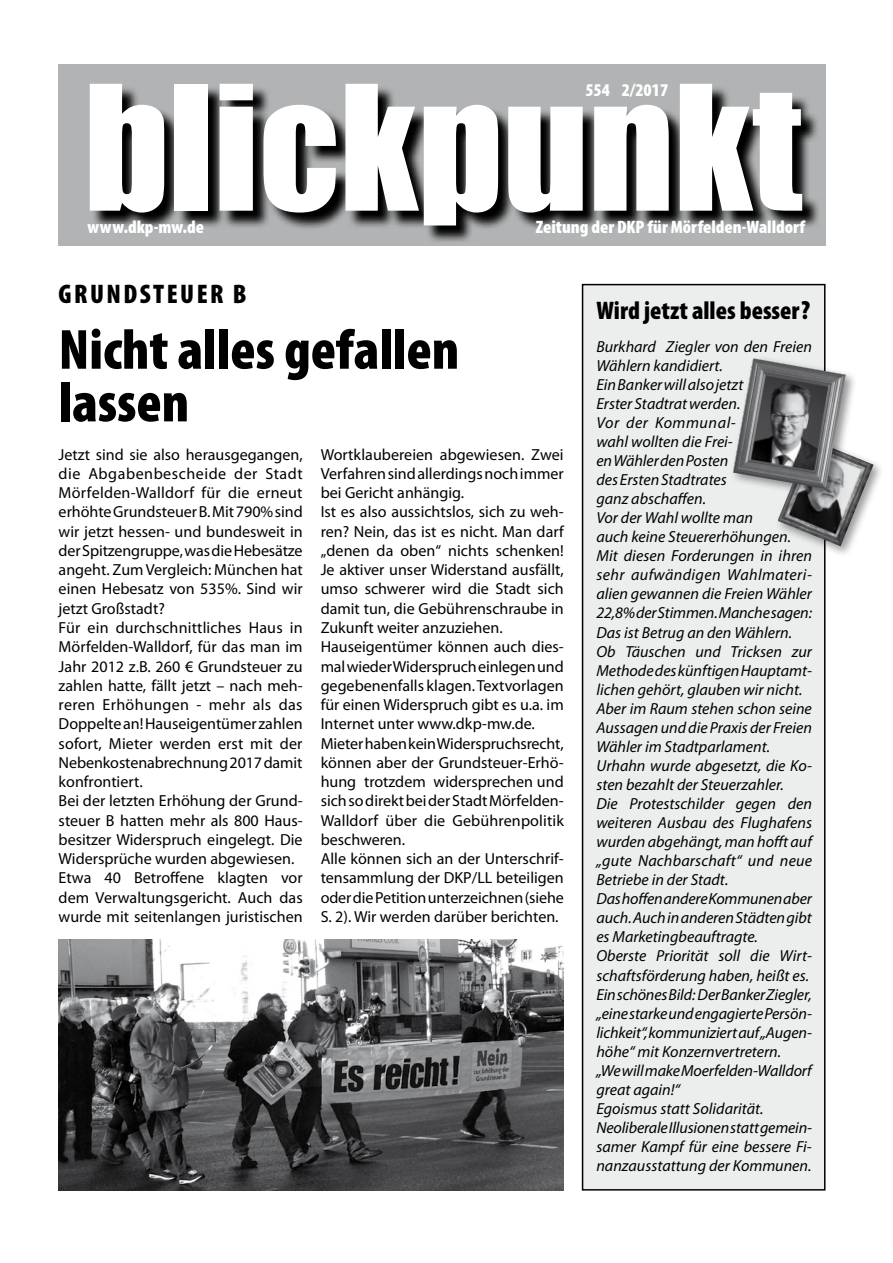
<style>
.page{position:relative;width:893px;height:1263px;background:#fff}
.page>*{position:absolute;margin:0;border:0;box-sizing:border-box;transform-origin:0 0}
.t1{font:160.5px "Impact";color:#fff}
.t2{font:900 condensed 57px/52.7px "Myriad Pro";color:#000}
.t3{font:900 condensed 27px "Myriad Pro";letter-spacing:.09em;color:#000}
.t4{font:900 condensed 25.5px "Myriad Pro";color:#000}
.t5{font:900 condensed 18px "Myriad Pro";color:#fff}
.t6{font:16.05px/19.2px "Myriad Pro";color:#000}
.t7{font:italic 16.05px/19px "Myriad Pro";color:#000}
.s1{font-size:26.25px}
</style>
<div class="page">
<div style="left:583px;top:285px;width:242px;height:905px;background:#eceded"></div>
<div style="left:582px;top:284px;width:243px;height:906px;border:2px solid #000"></div>
<img style="left:59px;top:940px;width:505px;height:251px">
<div style="left:773px;top:435px;width:111px;height:122px;background:#000;opacity:.4"></div>
<img style="left:777px;top:439px;width:96px;height:107px">
<div style="left:729px;top:354px;width:128px;height:146px;background:#000;opacity:.43"></div>
<img style="left:733px;top:358px;width:113px;height:131px">
<div style="left:59px;top:64px;width:767px;height:181px;background:#b1b3b4"></div>
<svg style="left:93px;top:87px;width:725px;height:155px"></svg>
<h1 class="t1" style="left:84px;top:23px;width:720px">blickpunkt</h1>
<p class="t5" style="left:585px;top:80px;width:84px">554 2/2017</p>
<p class="t5" style="left:88px;top:216px;width:118px">www.dkp-mw.de</p>
<p class="t5" style="left:536px;top:217px;width:271px">Zeitung der DKP für Mörfelden-Walldorf</p>
<h3 class="t3" style="left:59px;top:279px;width:189px">Grundsteuer B</h3>
<h2 class="t2" style="left:59px;top:324px;width:402px">Nicht alles gefallen lassen</h2>
<p class="t6" style="left:59px;top:444px;width:246px">Jetzt sind sie also herausgegangen, die Abgabenbescheide der Stadt Mörfelden-Walldorf für die erneut erhöhte Grundsteuer B. Mit 790% sind wir jetzt hessen- und bundesweit in der Spitzengruppe, was die Hebesätze angeht. Zum Vergleich: München hat einen Hebesatz von 535%. Sind wir jetzt Großstadt?<br>Für ein durchschnittliches Haus in Mörfelden-Walldorf, für das man im Jahr 2012 z.B. 260 € Grundsteuer zu zahlen hatte, fällt jetzt – nach meh&shy;reren Erhöhungen - mehr als das Doppelte an! Hauseigentümer zahlen sofort, Mieter werden erst mit der Nebenkostenabrechnung 2017 damit konfrontiert.<br>Bei der letzten Erhöhung der Grund&shy;steuer B hatten mehr als 800 Haus&shy;besitzer Widerspruch eingelegt. Die Widersprüche wurden abgewiesen.<br>Etwa 40 Betroffene klagten vor dem Verwaltungsgericht. Auch das wurde mit seitenlangen juristischen</p>
<p class="t6" style="left:321px;top:444px;width:245px">Wortklaubereien abgewiesen. Zwei Verfahren sind allerdings noch immer bei Gericht anhängig.<br>Ist es also aussichtslos, sich zu weh&shy;ren? Nein, das ist es nicht. Man darf „denen da oben“ nichts schenken!<br>Je aktiver unser Widerstand ausfällt, umso schwerer wird die Stadt sich damit tun, die Gebührenschraube in Zukunft weiter anzuziehen.<br>Hauseigentümer können auch dies&shy;mal wieder Widerspruch einlegen und gegebenenfalls klagen. Textvorlagen für einen Widerspruch gibt es u.a. im Internet unter www.dkp-mw.de.<br>Mieter haben kein Widerspruchsrecht, können aber der Grundsteuer-Erhö&shy;hung trotzdem widersprechen und sich so direkt bei der Stadt Mörfelden-Walldorf über die Gebührenpolitik beschweren.<br>Alle können sich an der Unterschrif&shy;tensammlung der DKP/LL beteiligen oder die Petition unterzeichnen (siehe S. 2). Wir werden darüber berichten.</p>
<h3 class="t4" style="left:596px;top:297px;width:215px">Wird jetzt alles besser<span class="s1">?</span></h3>
<p class="t7" style="left:596px;top:337px;width:217px">Burkhard Ziegler von den Freien<br>Wählern kandidiert.<br>Ein Banker will also jetzt<br>Erster Stadtrat werden.<br>Vor der Kommunal-<br>wahl wollten die Frei-<br>en Wähler den Posten<br>des Ersten Stadtrates<br>ganz abschaffen.<br>Vor der Wahl wollte man<br>auch keine Steuererhöhungen.<br>Mit diesen Forderungen in ihren sehr aufwändigen Wahlmateri&shy;alien gewannen die Freien Wähler<br>22,8% der Stimmen. Manche sagen:<br>Das ist Betrug an den Wählern.<br>Ob Täuschen und Tricksen zur<br>Methode des künftigen Hauptamt&shy;lichen gehört, glauben wir nicht.<br>Aber im Raum stehen schon seine<br>Aussagen und die Praxis der Freien<br>Wähler im Stadtparlament.<br>Urhahn wurde abgesetzt, die Ko&shy;sten bezahlt der Steuerzahler.<br>Die Protestschilder gegen den weiteren Ausbau des Flughafens wurden abgehängt, man hofft auf „gute Nachbarschaft“ und neue<br>Betriebe in der Stadt.<br>Das hoffen andere Kommunen aber auch. Auch in anderen Städten gibt es Marketingbeauftragte.<br>Oberste Priorität soll die Wirt&shy;schaftsförderung haben, heißt es.<br>Ein schönes Bild: Der Banker Ziegler, „eine starke und engagierte Persön&shy;lichkeit“, kommuniziert auf „Augen&shy;höhe“ mit Konzernvertretern.<br>„We will make Moerfelden-Walldorf great again!“<br>Egoismus statt Solidarität.<br>Neoliberale Illusionen statt gemein&shy;samer Kampf für eine bessere Fi&shy;nanzausstattung der Kommunen.</p>
</div>
